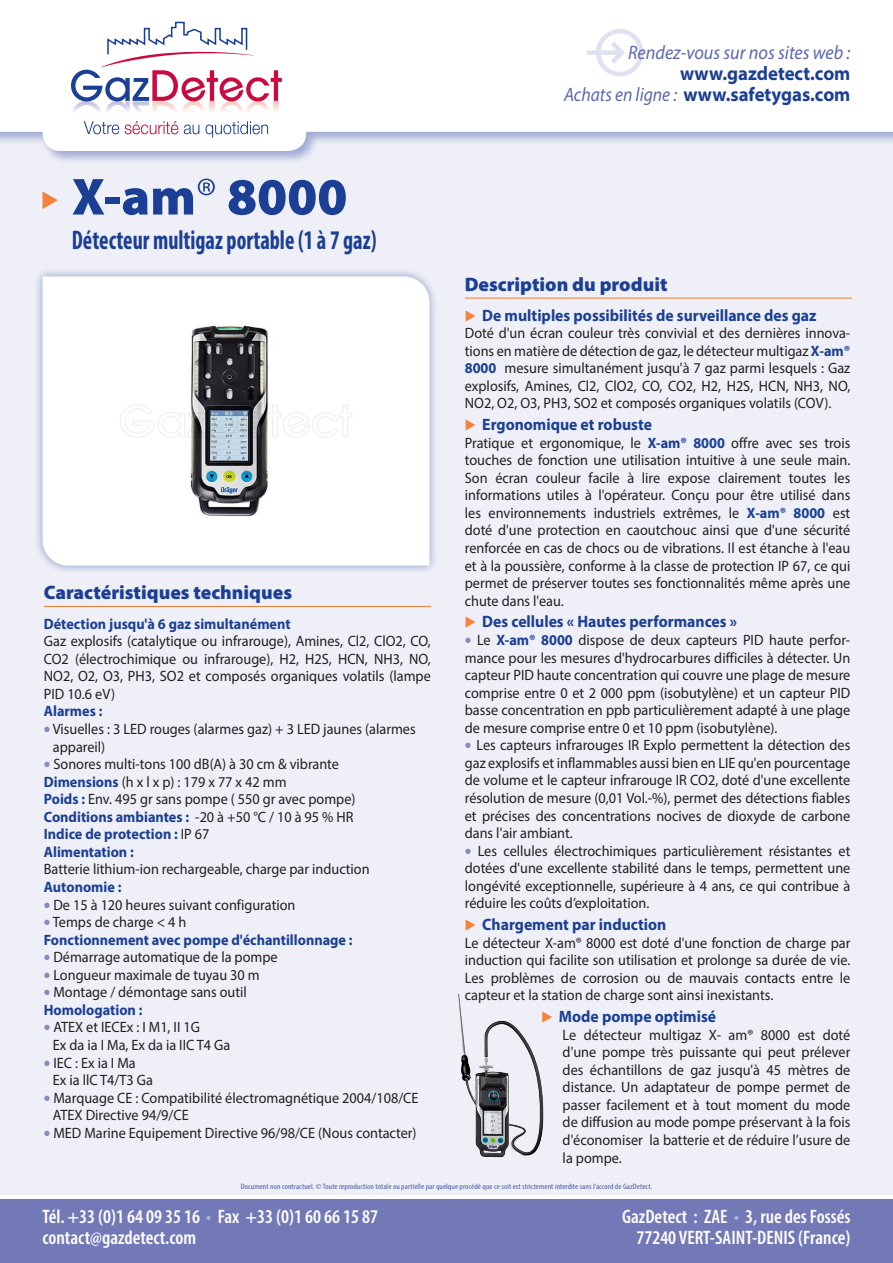
<style>
.page{position:relative;width:893px;height:1263px;background:#fff}
.page>*{position:absolute;margin:0;border:0;box-sizing:border-box;transform-origin:0 0}
.t1{font:900 52.5px "Myriad Pro";color:#1b3f94}
.t2{font:700 condensed 27px "Myriad Pro";color:#1b3f94;scale:.83 1}
.t3{font:600 condensed 19.5px/21px "Myriad Pro";color:#fff}
.t4{font:700 semi-expanded 19.5px/21px "Myriad Pro";color:#1b3f94;text-align:right;scale:.9 1}
.t5{font:900 19.5px "Myriad Pro";color:#1b3f94}
.t6{font:italic 19.5px "Myriad Pro";color:#5b67ad;scale:.93 1}
.t7{font:700 16.5px "Myriad Pro";color:#1b3f94;scale:.95 1}
.t8{font:15px/17.5px "Myriad Pro";color:#231f20;text-align:justify;scale:.95 1}
.t9{font:700 15px "Myriad Pro";color:#1b3f94;scale:.95 1}
.t10{font:condensed 7.8px "Myriad Pro";letter-spacing:.01em;color:#495ca5;scale:1.1 1}
.s1{font-weight:300}
.s2{font-weight:900;font-stretch:semi-expanded;font-size:18px;color:#878ac1}
.s3{font-weight:700;color:#1b3f94}
.s4{font-weight:400;color:#231f20}
.s5{font-weight:400;font-style:italic;font-stretch:normal;color:#5b67ad}
.s6{color:#b1b3d7}
</style>
<div class="page">
<div style="left:0;top:0;width:893px;height:1195px;background:#eeeff7"></div>
<svg style="left:42px;top:191px;width:16px;height:18px"></svg>
<div style="left:34px;top:267px;width:405px;height:308px;background:#1b3f94;opacity:.48"></div>
<div style="left:43px;top:276px;width:386px;height:290px;background:#fff"></div>
<div style="left:0;top:1199px;width:893px;height:64px;background:#7379b7"></div>
<div style="left:0;top:0;width:893px;height:165px;background:#1b3f94;opacity:.38"></div>
<svg style="left:0;top:0;width:893px;height:151px;fill:#fff"></svg>
<svg style="left:587px;top:29px;width:56px;height:47px"></svg>
<svg style="left:71px;top:21px;width:211px;height:92px"></svg>
<svg style="left:184px;top:121px;width:84px;height:16px"></svg>
<svg style="left:125px;top:121px;width:53px;height:13px"></svg>
<svg style="left:84px;top:121px;width:35px;height:13px"></svg>
<hr style="left:465px;top:298px;width:387px;height:1px;background:#f4823d">
<hr style="left:44px;top:606px;width:387px;height:1px;background:#f4823d">
<img style="left:117px;top:308px;width:225px;height:225px">
<img style="left:458px;top:995px;width:86px;height:163px">
<svg style="left:120px;top:404px;width:232px;height:35px"></svg>
<svg style="left:542px;top:1011px;width:2px;height:12px"></svg>
<p class="t1" style="left:72px;top:162px;width:277px">X-am<span class="s1">®</span> 8000</p>
<p class="t2" style="left:72px;top:223px;width:368px">Détecteur multigaz portable (1 à 7 gaz)</p>
<p class="t5" style="left:44px;top:579px;width:250px">Caractéristiques techniques</p>
<p class="t9" style="left:44px;top:614px;width:261px">Détection jusqu'à 6 gaz simultanément</p>
<p class="t8" style="left:44px;top:632px;width:409px">Gaz explosifs (catalytique ou infrarouge), Amines, Cl2, ClO2, CO, CO2 (électrochimique ou infrarouge), H2, H2S, HCN, NH3, NO, NO2, O2, O3, PH3, SO2 et composés organiques volatils (lampe PID 10.6 eV)</p>
<p class="t9" style="left:44px;top:702px;width:63px">Alarmes :</p>
<p class="t8" style="left:44px;top:720px;width:393px"><span class="s2">•</span> Visuelles : 3 LED rouges (alarmes gaz) + 3 LED jaunes (alarmes</p>
<p class="t8" style="left:53px;top:737px;width:57px">appareil)</p>
<p class="t8" style="left:44px;top:755px;width:312px"><span class="s2">•</span> Sonores multi-tons 100 dB(A) à 30 cm &amp; vibrante</p>
<p class="t8" style="left:44px;top:773px;width:257px"><span class="s3">Dimensions</span> (h x l x p) : 179 x 77 x 42 mm</p>
<p class="t8" style="left:44px;top:790px;width:330px"><span class="s3">Poids :</span> Env. 495 gr sans pompe ( 550 gr avec pompe)</p>
<p class="t9" style="left:44px;top:807px;width:327px">Conditions ambiantes : <span class="s4">-20 à +50 °C / 10 à 95 % HR</span></p>
<p class="t9" style="left:44px;top:824px;width:176px">Indice de protection : <span class="s4">IP 67</span></p>
<p class="t9" style="left:44px;top:842px;width:96px">Alimentation :</p>
<p class="t8" style="left:44px;top:860px;width:344px">Batterie lithium-ion rechargeable, charge par induction</p>
<p class="t9" style="left:44px;top:877px;width:83px">Autonomie :</p>
<p class="t8" style="left:44px;top:895px;width:266px"><span class="s2">•</span> De 15 à 120 heures suivant configuration</p>
<p class="t8" style="left:44px;top:913px;width:152px"><span class="s2">•</span> Temps de charge &lt; 4 h</p>
<p class="t9" style="left:44px;top:930px;width:327px">Fonctionnement avec pompe d'échantillonnage :</p>
<p class="t8" style="left:44px;top:948px;width:248px"><span class="s2">•</span> Démarrage automatique de la pompe</p>
<p class="t8" style="left:44px;top:966px;width:229px"><span class="s2">•</span> Longueur maximale de tuyau 30 m</p>
<p class="t8" style="left:44px;top:983px;width:215px"><span class="s2">•</span> Montage / démontage sans outil</p>
<p class="t9" style="left:44px;top:1000px;width:105px">Homologation :</p>
<p class="t8" style="left:44px;top:1018px;width:166px"><span class="s2">•</span> ATEX et IECEx : I M1, II 1G</p>
<p class="t8" style="left:53px;top:1036px;width:188px">Ex da ia I Ma, Ex da ia IIC T4 Ga</p>
<p class="t8" style="left:44px;top:1053px;width:98px"><span class="s2">•</span> IEC : Ex ia I Ma</p>
<p class="t8" style="left:53px;top:1071px;width:107px">Ex ia llC T4/T3 Ga</p>
<p class="t8" style="left:44px;top:1088px;width:396px"><span class="s2">•</span> Marquage CE : Compatibilité électromagnétique 2004/108/CE</p>
<p class="t8" style="left:53px;top:1106px;width:144px">ATEX Directive 94/9/CE</p>
<p class="t8" style="left:44px;top:1124px;width:394px"><span class="s2">•</span> MED Marine Equipement Directive 96/98/CE (Nous contacter)</p>
<h3 class="t6" style="left:628px;top:40px;width:241px">Rendez-vous sur nos sites web :</h3>
<h3 class="t4" style="left:564px;top:62px;width:320px">www.gazdetect.com<br><span class="s5">Achats en ligne :</span> www.safetygas.com</h3>
<p class="t5" style="left:465px;top:271px;width:204px">Description du produit</p>
<p class="t7" style="left:482px;top:304px;width:353px">De multiples possibilités de surveillance des gaz</p>
<p class="t8" style="left:465px;top:324px;width:407px">Doté d'un écran couleur très convivial et des dernières innova&shy;tions en matière de détection de gaz, le détecteur multigaz <span class="s3">X-am® 8000</span> mesure simultanément jusqu'à 7 gaz parmi lesquels : Gaz explosifs, Amines, Cl2, ClO2, CO, CO2, H2, H2S, HCN, NH3, NO, NO2, O2, O3, PH3, SO2 et composés organiques volatils (COV).</p>
<p class="t7" style="left:482px;top:414px;width:180px">Ergonomique et robuste</p>
<p class="t8" style="left:465px;top:434px;width:407px">Pratique et ergonomique, le <span class="s3">X-am® 8000</span> offre avec ses trois touches de fonction une utilisation intuitive à une seule main.<br>Son écran couleur facile à lire expose clairement toutes les informations utiles à l'opérateur. Conçu pour être utilisé dans les environnements industriels extrêmes, le <span class="s3">X-am® 8000</span> est doté d'une protection en caoutchouc ainsi que d'une sécurité renforcée en cas de chocs ou de vibrations. Il est étanche à l'eau et à la poussière, conforme à la classe de protection IP 67, ce qui permet de préserver toutes ses fonctionnalités même après une chute dans l'eau.</p>
<p class="t7" style="left:482px;top:611px;width:270px">Des cellules « Hautes performances »</p>
<p class="t8" style="left:465px;top:631px;width:407px"><span class="s2">•</span> Le <span class="s3">X-am® 8000</span> dispose de deux capteurs PID haute perfor&shy;mance pour les mesures d'hydrocarbures difficiles à détecter. Un capteur PID haute concentration qui couvre une plage de mesure comprise entre 0 et 2 000 ppm (isobutylène) et un capteur PID basse concentration en ppb particulièrement adapté à une plage de mesure comprise entre 0 et 10 ppm (isobutylène).</p>
<p class="t8" style="left:465px;top:736px;width:407px"><span class="s2">•</span> Les capteurs infrarouges IR Explo permettent la détection des gaz explosifs et inflammables aussi bien en LIE qu'en pourcentage de volume et le capteur infrarouge IR CO2, doté d'une excellente résolution de mesure (0,01 Vol.-%), permet des détections fiables et précises des concentrations nocives de dioxyde de carbone dans l'air ambiant.</p>
<p class="t8" style="left:465px;top:842px;width:407px"><span class="s2">•</span> Les cellules électrochimiques particulièrement résistantes et dotées d'une excellente stabilité dans le temps, permettent une longévité exceptionnelle, supérieure à 4 ans, ce qui contribue à réduire les coûts d’exploitation.</p>
<p class="t7" style="left:482px;top:914px;width:195px">Chargement par induction</p>
<p class="t8" style="left:465px;top:934px;width:407px">Le détecteur X-am® 8000 est doté d'une fonction de charge par induction qui facilite son utilisation et prolonge sa durée de vie.<br>Les problèmes de corrosion ou de mauvais contacts entre le capteur et la station de charge sont ainsi inexistants.</p>
<p class="t7" style="left:559px;top:1006px;width:167px">Mode pompe optimisé</p>
<p class="t8" style="left:563px;top:1026px;width:304px">Le détecteur multigaz X- am® 8000 est doté d'une pompe très puissante qui peut prélever des échantillons de gaz jusqu'à 45 mètres de distance. Un adaptateur de pompe permet de passer facilement et à tout moment du mode de diffusion au mode pompe préservant à la fois d'économiser la batterie et de réduire l’usure de la pompe.</p>
<p class="t10" style="left:241px;top:1182px;width:375px">Document non contractuel. © Toute reproduction totale ou partielle par quelque procédé que ce soit est strictement interdite sans l’accord de GazDetect.</p>
<h3 class="t3" style="left:43px;top:1206px;width:337px">Tél. +33 (0)1 64 09 35 16 <span class="s6">•</span> Fax +33 (0)1 60 66 15 87 contact@gazdetect.com</h3>
<h3 class="t3" style="left:622px;top:1206px;width:230px;text-align:right">GazDetect : ZAE <span class="s6">•</span> 3, rue des Fossés<br>77240 VERT-SAINT-DENIS (France)</h3>
</div>
